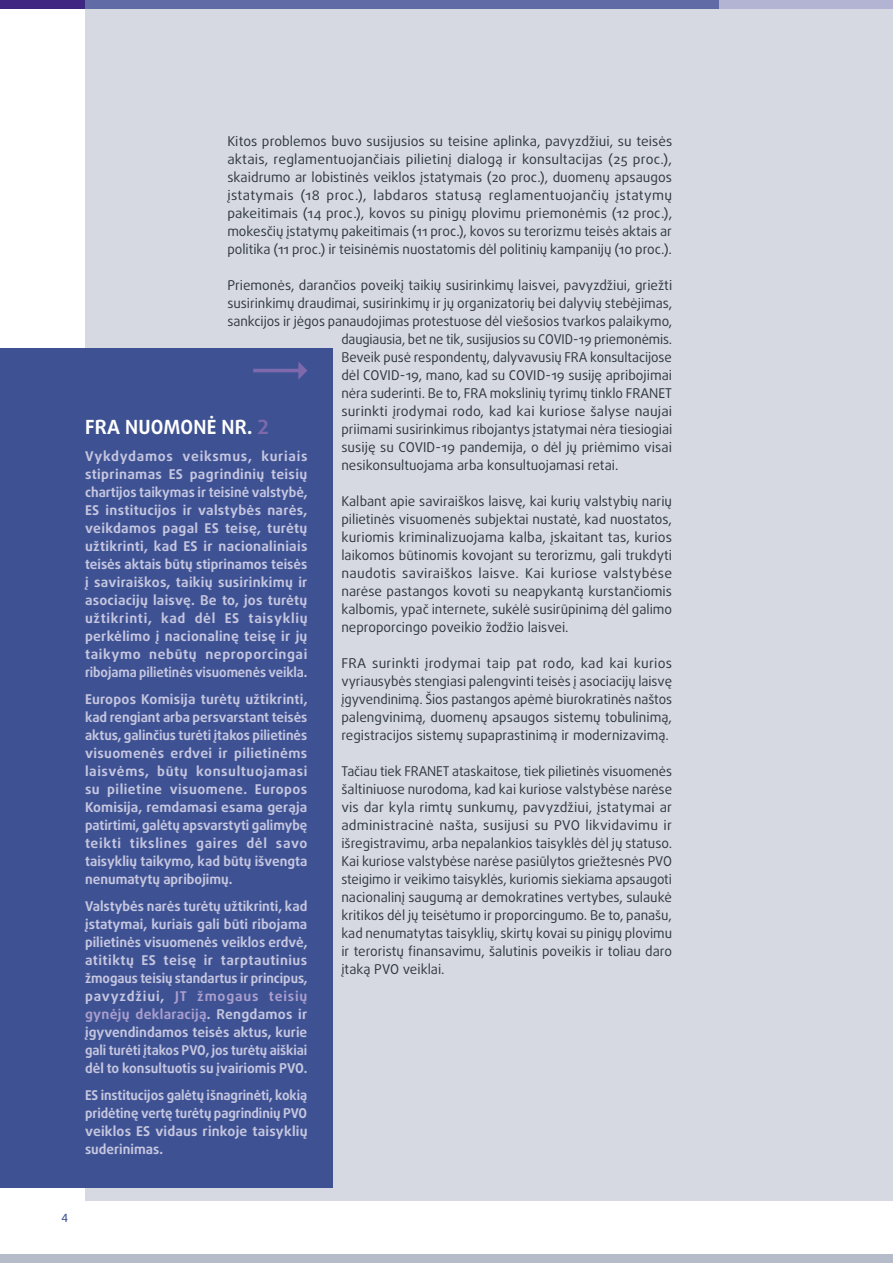
<style>
.page{position:relative;width:893px;height:1263px;background:#fff}
.page>*{position:absolute;margin:0;border:0;box-sizing:border-box;transform-origin:0 0}
.FRA_opinion_title{font:700 19.5px "Daxline Pro";letter-spacing:.01em;color:#fff}
.body_text{font:13.5px/18px "Daxline Pro";color:#2f383f;text-align:justify}
.FRA_opinion_text{font:700 13.5px/18px "Daxline Pro";color:#c6c6df;text-align:justify}
.t1{font:500 11.25px "Daxline Pro";color:#3e5293}
.s1{color:#7e69ac}
.s2{color:#ab9ecd}
</style>
<div class="page">
<div style="left:0;top:1254px;width:893px;height:9px;background:#b6bbca"></div>
<div style="left:393px;top:0;width:500px;height:10px;background:#b3b3d4"></div>
<div style="left:85px;top:0;width:634px;height:10px;background:#616ba5"></div>
<div style="left:0;top:0;width:85px;height:9px;background:#3f2682"></div>
<div style="left:85px;top:9px;width:808px;height:1192px;background:#d7d9e2"></div>
<div style="left:0;top:348px;width:333px;height:840px;background:#3e5293"></div>
<svg style="left:253px;top:362px;width:54px;height:18px"></svg>
<p class="body_text" style="left:227px;top:132px;width:446px">Kitos problemos buvo susijusios su teisine aplinka, pavyzdžiui, su teisės aktais, reglamentuojančiais pilietinį dialogą ir konsultacijas (25 proc.), skaidrumo ar lobistinės veiklos įstatymais (20 proc.), duomenų apsaugos įstatymais (18 proc.), labdaros statusą reglamentuojančių įstatymų pakeitimais (14 proc.), kovos su pinigų plovimu priemonėmis (12 proc.), mokesčių įstatymų pakeitimais (11 proc.), kovos su terorizmu teisės aktais ar politika (11 proc.) ir teisinėmis nuostatomis dėl politinių kampanijų (10 proc.).</p>
<p class="body_text" style="left:227px;top:276px;width:446px">Priemonės, darančios poveikį taikių susirinkimų laisvei, pavyzdžiui, griežti</p>
<p class="body_text" style="left:227px;top:294px;width:446px">susirinkimų draudimai, susirinkimų ir jų organizatorių bei dalyvių stebėjimas,</p>
<p class="body_text" style="left:227px;top:312px;width:446px">sankcijos ir jėgos panaudojimas protestuose dėl viešosios tvarkos palaikymo,</p>
<p class="body_text" style="left:341px;top:330px;width:332px">daugiausia, bet ne tik, susijusios su COVID-19 priemonėmis.</p>
<p class="body_text" style="left:341px;top:348px;width:332px">Beveik pusė respondentų, dalyvavusių FRA konsultacijose</p>
<p class="body_text" style="left:341px;top:366px;width:332px">dėl COVID-19, mano, kad su COVID-19 susiję apribojimai</p>
<p class="body_text" style="left:341px;top:384px;width:332px">nėra suderinti. Be to, FRA mokslinių tyrimų tinklo FRANET</p>
<p class="body_text" style="left:341px;top:402px;width:332px">surinkti įrodymai rodo, kad kai kuriose šalyse naujai</p>
<p class="body_text" style="left:341px;top:420px;width:332px">priimami susirinkimus ribojantys įstatymai nėra tiesiogiai</p>
<p class="body_text" style="left:341px;top:438px;width:332px">susiję su COVID-19 pandemija, o dėl jų priėmimo visai</p>
<p class="body_text" style="left:341px;top:456px;width:278px">nesikonsultuojama arba konsultuojamasi retai.</p>
<p class="body_text" style="left:341px;top:492px;width:332px">Kalbant apie saviraiškos laisvę, kai kurių valstybių narių pilietinės visuomenės subjektai nustatė, kad nuostatos, kuriomis kriminalizuojama kalba, įskaitant tas, kurios laikomos būtinomis kovojant su terorizmu, gali trukdyti naudotis saviraiškos laisve. Kai kuriose valstybėse narėse pastangos kovoti su neapykantą kurstančiomis kalbomis, ypač internete, sukėlė susirūpinimą dėl galimo neproporcingo poveikio žodžio laisvei.</p>
<p class="body_text" style="left:341px;top:654px;width:332px">FRA surinkti įrodymai taip pat rodo, kad kai kurios vyriausybės stengiasi palengvinti teisės į asociacijų laisvę įgyvendinimą. Šios pastangos apėmė biurokratinės naštos palengvinimą, duomenų apsaugos sistemų tobulinimą, registracijos sistemų supaprastinimą ir modernizavimą.</p>
<p class="body_text" style="left:341px;top:762px;width:332px">Tačiau tiek FRANET ataskaitose, tiek pilietinės visuomenės šaltiniuose nurodoma, kad kai kuriose valstybėse narėse vis dar kyla rimtų sunkumų, pavyzdžiui, įstatymai ar administracinė našta, susijusi su PVO likvidavimu ir išregistravimu, arba nepalankios taisyklės dėl jų statuso.<br>Kai kuriose valstybėse narėse pasiūlytos griežtesnės PVO steigimo ir veikimo taisyklės, kuriomis siekiama apsaugoti nacionalinį saugumą ar demokratines vertybes, sulaukė kritikos dėl jų teisėtumo ir proporcingumo. Be to, panašu, kad nenumatytas taisyklių, skirtų kovai su pinigų plovimu ir teroristų finansavimu, šalutinis poveikis ir toliau daro įtaką PVO veiklai.</p>
<p class="FRA_opinion_title" style="left:85px;top:414px;width:185px">FRA NUOMONĖ NR. <span class="s1">2</span></p>
<p class="FRA_opinion_text" style="left:85px;top:447px;width:224px">Vykdydamos veiksmus, kuriais stiprinamas ES pagrindinių teisių chartijos taikymas ir teisinė valstybė, ES institucijos ir valstybės narės, veikdamos pagal ES teisę, turėtų užtikrinti, kad ES ir nacionaliniais teisės aktais būtų stiprinamos teisės į saviraiškos, taikių susirinkimų ir asociacijų laisvę. Be to, jos turėtų užtikrinti, kad dėl ES taisyklių perkėlimo į nacionalinę teisę ir jų taikymo nebūtų neproporcingai ribojama pilietinės visuomenės veikla.</p>
<p class="FRA_opinion_text" style="left:85px;top:690px;width:224px">Europos Komisija turėtų užtikrinti, kad rengiant arba persvarstant teisės aktus, galinčius turėti įtakos pilietinės visuomenės erdvei ir pilietinėms laisvėms, būtų konsultuojamasi su pilietine visuomene. Europos Komisija, remdamasi esama gerąja patirtimi, galėtų apsvarstyti galimybę teikti tikslines gaires dėl savo taisyklių taikymo, kad būtų išvengta nenumatytų apribojimų.</p>
<p class="FRA_opinion_text" style="left:85px;top:897px;width:224px">Valstybės narės turėtų užtikrinti, kad įstatymai, kuriais gali būti ribojama pilietinės visuomenės veiklos erdvė, atitiktų ES teisę ir tarptautinius žmogaus teisių standartus ir principus, pavyzdžiui, <span class="s2">JT žmogaus teisių gynėjų deklaraciją</span>. Rengdamos ir įgyvendindamos teisės aktus, kurie gali turėti įtakos PVO, jos turėtų aiškiai dėl to konsultuotis su įvairiomis PVO.</p>
<p class="FRA_opinion_text" style="left:85px;top:1086px;width:224px">ES institucijos galėtų išnagrinėti, kokią pridėtinę vertę turėtų pagrindinių PVO veiklos ES vidaus rinkoje taisyklių suderinimas.</p>
<p class="t1" style="left:62px;top:1210px;width:8px">4</p>
</div>
